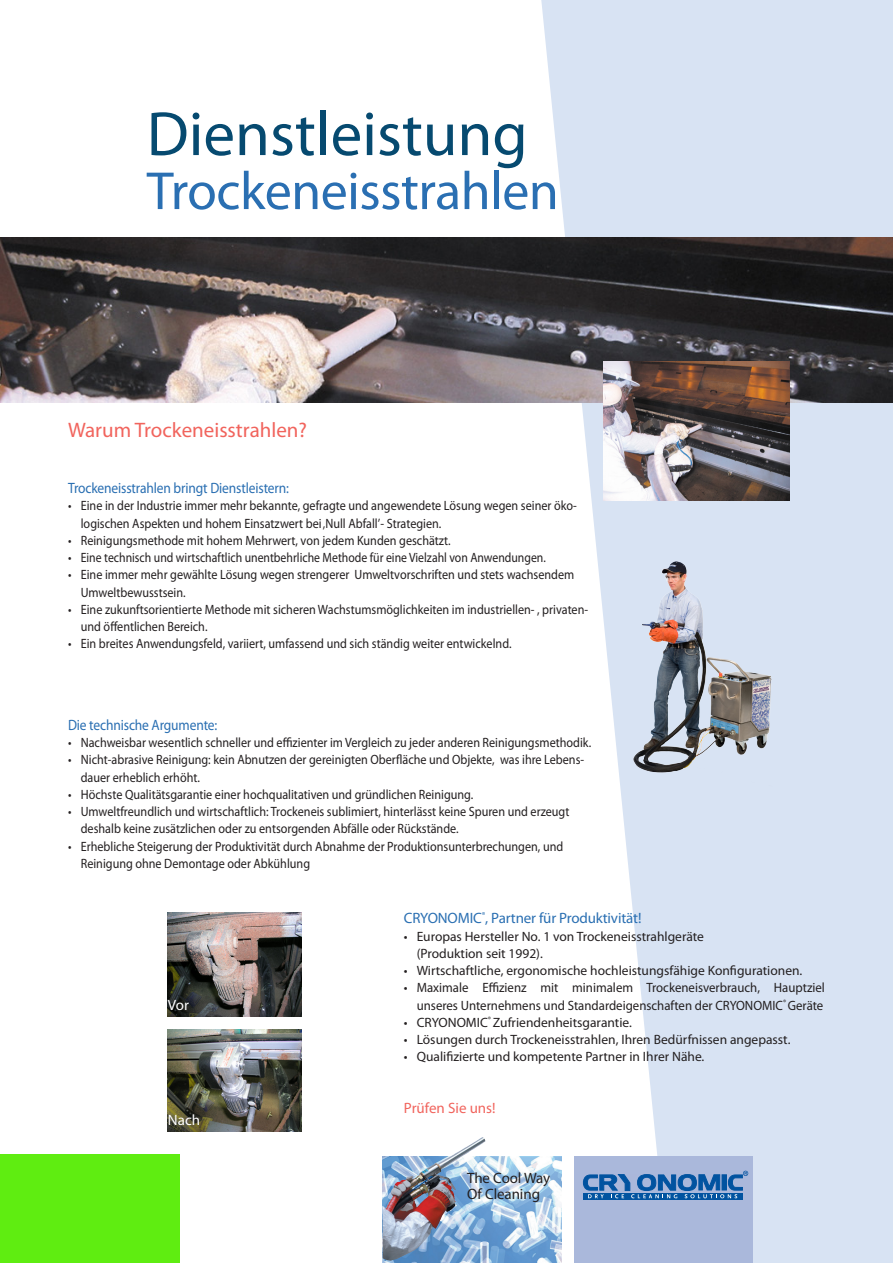
<style>
.page{position:relative;width:893px;height:1263px;background:#fff}
.page>*{position:absolute;margin:0;border:0;box-sizing:border-box;transform-origin:0 0}
.t1{font:63px "Myriad Pro";color:#064a70}
.t2{font:54px "Myriad Pro";letter-spacing:-.01em;color:#2a6fb2}
.t3{font:21px "Myriad Pro";color:#f1645d}
.t4{font:15px "Myriad Pro";letter-spacing:-.01em;color:#2a6fb2;scale:.9 1}
.t5{font:15px "Myriad Pro";letter-spacing:-.01em;color:#2a6fb2}
.t6{font:15px "Myriad Pro";letter-spacing:-.005em;color:#231f20}
.t7{font:15px "Myriad Pro";color:#f1645d}
.t8{font:15px "Myriad Pro";color:#fff}
.t9{font:13.5px/17.2px "Myriad Pro";color:#231f20;scale:.9 1}
.t10{font:13.5px/17.2px "Myriad Pro";color:#231f20;text-align:right}
</style>
<div class="page">
<svg style="left:540px;top:0;width:353px;height:1263px;fill:#d8e3f3"></svg>
<div style="left:574px;top:1157px;width:179px;height:106px;background:#aab8db"></div>
<svg style="left:583px;top:1198px;width:160px;height:1px"></svg>
<svg style="left:582px;top:1171px;width:166px;height:27px"></svg>
<img style="left:383px;top:1157px;width:178px;height:106px">
<img style="left:383px;top:1137px;width:102px;height:124px">
<img style="left:0;top:237px;width:893px;height:165px">
<img style="left:604px;top:361px;width:186px;height:140px">
<img style="left:604px;top:525px;width:183px;height:276px">
<img style="left:168px;top:912px;width:134px;height:104px">
<img style="left:168px;top:1029px;width:134px;height:102px">
<div style="left:0;top:1155px;width:180px;height:108px;background:#5fed11"></div>
<p class="t1" style="left:147px;top:95px;width:382px">Dienstleistung</p>
<p class="t2" style="left:147px;top:158px;width:414px">Trockeneisstrahlen</p>
<p class="t3" style="left:68px;top:417px;width:241px">Warum Trockeneisstrahlen?</p>
<p class="t4" style="left:68px;top:479px;width:247px">Trockeneisstrahlen bringt Dienstleistern:</p>
<p class="t9" style="left:68px;top:497px;width:567px">• Eine in der Industrie immer mehr bekannte, gefragte und angewendete Lösung wegen seiner öko-</p>
<p class="t9" style="left:81px;top:514px;width:402px">logischen Aspekten und hohem Einsatzwert bei ‚Null Abfall’- Strategien.</p>
<p class="t9" style="left:68px;top:532px;width:427px">• Reinigungsmethode mit hohem Mehrwert, von jedem Kunden geschätzt.</p>
<p class="t9" style="left:68px;top:549px;width:532px">• Eine technisch und wirtschaftlich unentbehrliche Methode für eine Vielzahl von Anwendungen.</p>
<p class="t9" style="left:68px;top:566px;width:564px">• Eine immer mehr gewählte Lösung wegen strengerer Umweltvorschriften und stets wachsendem</p>
<p class="t9" style="left:81px;top:583px;width:118px">Umweltbewusstsein.</p>
<p class="t9" style="left:68px;top:601px;width:579px">• Eine zukunftsorientierte Methode mit sicheren Wachstumsmöglichkeiten im industriellen- , privaten-</p>
<p class="t9" style="left:81px;top:618px;width:142px">und öffentlichen Bereich.</p>
<p class="t9" style="left:68px;top:635px;width:494px">• Ein breites Anwendungsfeld, variiert, umfassend und sich ständig weiter entwickelnd.</p>
<p class="t4" style="left:68px;top:716px;width:167px">Die technische Argumente:</p>
<p class="t9" style="left:68px;top:734px;width:583px">• Nachweisbar wesentlich schneller und effizienter im Vergleich zu jeder anderen Reinigungsmethodik.</p>
<p class="t9" style="left:68px;top:751px;width:575px">• Nicht-abrasive Reinigung: kein Abnutzen der gereinigten Oberfläche und Objekte, was ihre Lebens-</p>
<p class="t9" style="left:81px;top:768px;width:134px">dauer erheblich erhöht.</p>
<p class="t9" style="left:68px;top:785px;width:452px">• Höchste Qualitätsgarantie einer hochqualitativen und gründlichen Reinigung.</p>
<p class="t9" style="left:68px;top:803px;width:559px">• Umweltfreundlich und wirtschaftlich: Trockeneis sublimiert, hinterlässt keine Spuren und erzeugt</p>
<p class="t9" style="left:81px;top:820px;width:421px">deshalb keine zusätzlichen oder zu entsorgenden Abfälle oder Rückstände.</p>
<p class="t9" style="left:81px;top:837px;width:538px;text-indent:-13px">• Erhebliche Steigerung der Produktivität durch Abnahme der Produktionsunterbrechungen, und<br>Reinigung ohne Demontage oder Abkühlung</p>
<p class="t8" style="left:168px;top:996px;width:23px">Vor</p>
<p class="t8" style="left:168px;top:1111px;width:34px">Nach</p>
<p class="t5" style="left:404px;top:909px;width:239px">CRYONOMIC<sup>®</sup>, Partner für Produktivität!</p>
<p class="t10" style="left:404px;top:927px;width:302px">• Europas Hersteller No. 1 von Trockeneisstrahlgeräte</p>
<p class="t10" style="left:417px;top:944px;width:128px">(Produktion seit 1992).</p>
<p class="t10" style="left:404px;top:962px;width:400px">• Wirtschaftliche, ergonomische hochleistungsfähige Konfigurationen.</p>
<p class="t10" style="left:404px;top:979px;width:422px">• Maximale Effizienz mit minimalem Trockeneisverbrauch, Hauptziel unseres Unternehmens und Standardeigenschaften der CRYONOMIC<sup>®</sup> Geräte</p>
<p class="t10" style="left:404px;top:1013px;width:229px">• CRYONOMIC<sup>®</sup> Zufriendenheitsgarantie.</p>
<p class="t10" style="left:404px;top:1031px;width:388px">• Lösungen durch Trockeneisstrahlen, Ihren Bedürfnissen angepasst.</p>
<p class="t10" style="left:404px;top:1048px;width:302px">• Qualifizierte und kompetente Partner in Ihrer Nähe.</p>
<p class="t7" style="left:404px;top:1098px;width:93px">Prüfen Sie uns!</p>
<p class="t6" style="left:467px;top:1169px;width:85px">The Cool Way</p>
<p class="t6" style="left:467px;top:1185px;width:74px">Of Cleaning</p>
</div>
